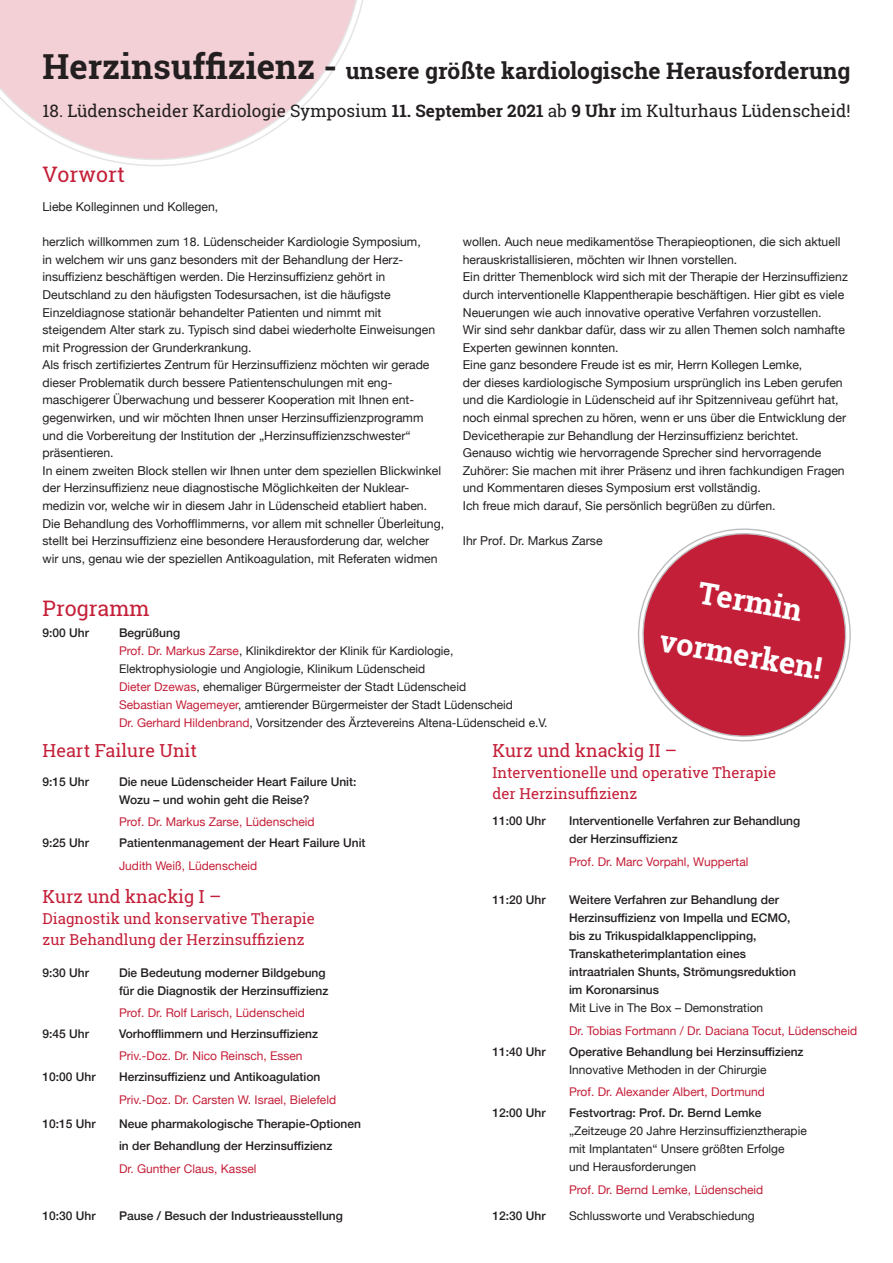
<style>
.page{position:relative;width:893px;height:1263px;background:#fff}
.page>*{position:absolute;margin:0;border:0;box-sizing:border-box;transform-origin:0 0}
.t1{font:700 30.3px/53.6px "Roboto Slab";color:#fff;text-align:center}
.t2{font:700 22.8px "Roboto Slab";color:#231f20}
.t3{font:21.3px "Roboto Slab";color:#c41f38}
.t4{font:18px "Roboto Slab";color:#c41f38}
.t5{font:17.1px "Roboto Slab";color:#231f20}
.t6{font:15px/21px "Roboto Slab";color:#c41f38}
.t7{font:12.3px/17.5px "Helvetica Neue";color:#231f20}
.t8{font:500 12px/18px "Helvetica Neue";color:#231f20}
.t9{font:12px/18px "Helvetica Neue";color:#231f20}
.t10{font:12px "Helvetica Neue";color:#c41f38}
.s1{font-size:34.5px}
.s2{font-weight:700}
.s3{font-weight:500}
.s4{color:#c41f38}
</style>
<div class="page">
<svg style="left:0;top:0;width:364px;height:166px"></svg>
<svg style="left:638px;top:528px;width:213px;height:214px"></svg>
<h2 class="t2" style="left:43px;top:55px;width:809px"><span class="s1">Herzinsuffizienz -</span> unsere größte kardiologische Herausforderung</h2>
<h3 class="t5" style="left:43px;top:99px;width:809px">18. Lüdenscheider Kardiologie Symposium <span class="s2">11. September 2021</span> ab <span class="s2">9 Uhr</span> im Kulturhaus Lüdenscheid!</h3>
<h3 class="t3" style="left:43px;top:160px;width:84px">Vorwort</h3>
<p class="t7" style="left:43px;top:199px;width:177px">Liebe Kolleginnen und Kollegen,</p>
<p class="t7" style="left:43px;top:234px;width:403px">herzlich willkommen zum 18. Lüdenscheider Kardiologie Symposium,<br>in welchem wir uns ganz besonders mit der Behandlung der Herz&shy;insuffizienz beschäftigen werden. Die Herzinsuffizienz gehört in Deutschland zu den häufigsten Todesursachen, ist die häufigste Einzeldiagnose stationär behandelter Patienten und nimmt mit steigendem Alter stark zu. Typisch sind dabei wiederholte Einweisungen mit Progression der Grunderkrankung.<br>Als frisch zertifiziertes Zentrum für Herzinsuffizienz möchten wir gerade dieser Problematik durch bessere Patientenschulungen mit eng&shy;maschigerer Überwachung und besserer Kooperation mit Ihnen ent&shy;gegenwirken, und wir möchten Ihnen unser Herzinsuffizienzprogramm und die Vorbereitung der Institution der „Herzinsuffizienzschwester“ präsentieren.<br>In einem zweiten Block stellen wir Ihnen unter dem speziellen Blickwinkel der Herzinsuffizienz neue diagnostische Möglichkeiten der Nuklear&shy;medizin vor, welche wir in diesem Jahr in Lüdenscheid etabliert haben.<br>Die Behandlung des Vorhofflimmerns, vor allem mit schneller Überleitung, stellt bei Herzinsuffizienz eine besondere Herausforderung dar, welcher wir uns, genau wie der speziellen Antikoagulation, mit Referaten widmen</p>
<p class="t7" style="left:463px;top:234px;width:386px">wollen. Auch neue medikamentöse Therapieoptionen, die sich aktuell herauskristallisieren, möchten wir Ihnen vorstellen.<br>Ein dritter Themenblock wird sich mit der Therapie der Herzinsuffizienz durch interventionelle Klappentherapie beschäftigen. Hier gibt es viele Neuerungen wie auch innovative operative Verfahren vorzustellen.<br>Wir sind sehr dankbar dafür, dass wir zu allen Themen solch namhafte Experten gewinnen konnten.<br>Eine ganz besondere Freude ist es mir, Herrn Kollegen Lemke,<br>der dieses kardiologische Symposium ursprünglich ins Leben gerufen und die Kardiologie in Lüdenscheid auf ihr Spitzenniveau geführt hat, noch einmal sprechen zu hören, wenn er uns über die Entwicklung der Devicetherapie zur Behandlung der Herzinsuffizienz berichtet.<br>Genauso wichtig wie hervorragende Sprecher sind hervorragende Zuhörer: Sie machen mit ihrer Präsenz und ihren fachkundigen Fragen und Kommentaren dieses Symposium erst vollständig.<br>Ich freue mich darauf, Sie persönlich begrüßen zu dürfen.</p>
<p class="t7" style="left:463px;top:533px;width:141px">Ihr Prof. Dr. Markus Zarse</p>
<h3 class="t3" style="left:43px;top:594px;width:109px">Programm</h3>
<p class="t8" style="left:43px;top:622px;width:48px">9:00 Uhr</p>
<p class="t9" style="left:119px;top:624px;width:430px"><span class="s3">Begrüßung<br></span><span class="s4">Prof. Dr. Markus Zarse</span>, Klinikdirektor der Klinik für Kardiologie, Elektrophysiologie und Angiologie, Klinikum Lüdenscheid<br><span class="s4">Dieter Dzewas</span>, ehemaliger Bürgermeister der Stadt Lüdenscheid<br><span class="s4">Sebastian Wagemeyer</span>, amtierender Bürgermeister der Stadt Lüdenscheid<br><span class="s4">Dr. Gerhard Hildenbrand</span>, Vorsitzender des Ärztevereins Altena-Lüdenscheid e.V.</p>
<h1 class="t1" style="left:674px;top:560px;width:166px;rotate:10deg">Termin vormerken!</h1>
<h3 class="t4" style="left:43px;top:738px;width:156px">Heart Failure Unit</h3>
<p class="t8" style="left:43px;top:771px;width:48px">9:15 Uhr</p>
<p class="t8" style="left:119px;top:771px;width:239px">Die neue Lüdenscheider Heart Failure Unit:<br>Wozu – und wohin geht die Reise?</p>
<p class="t10" style="left:119px;top:813px;width:197px">Prof. Dr. Markus Zarse, Lüdenscheid</p>
<p class="t8" style="left:43px;top:833px;width:48px">9:25 Uhr</p>
<p class="t8" style="left:119px;top:833px;width:248px">Patientenmanagement der Heart Failure Unit</p>
<p class="t10" style="left:119px;top:857px;width:140px">Judith Weiß, Lüdenscheid</p>
<h3 class="t4" style="left:43px;top:884px;width:180px">Kurz und knackig I –</h3>
<p class="t6" style="left:43px;top:908px;width:274px">Diagnostik und konservative Therapie zur Behandlung der Herzinsuffizienz</p>
<p class="t8" style="left:43px;top:962px;width:48px">9:30 Uhr</p>
<p class="t8" style="left:119px;top:962px;width:211px">Die Bedeutung moderner Bildgebung für die Diagnostik der Herzinsuffizienz</p>
<p class="t10" style="left:119px;top:1004px;width:187px">Prof. Dr. Rolf Larisch, Lüdenscheid</p>
<p class="t8" style="left:43px;top:1024px;width:48px">9:45 Uhr</p>
<p class="t8" style="left:119px;top:1024px;width:200px">Vorhofflimmern und Herzinsuffizienz</p>
<p class="t10" style="left:119px;top:1047px;width:185px">Priv.-Doz. Dr. Nico Reinsch, Essen</p>
<p class="t8" style="left:43px;top:1067px;width:55px">10:00 Uhr</p>
<p class="t8" style="left:119px;top:1067px;width:203px">Herzinsuffizienz und Antikoagulation</p>
<p class="t10" style="left:119px;top:1091px;width:219px">Priv.-Doz. Dr. Carsten W. Israel, Bielefeld</p>
<p class="t8" style="left:43px;top:1114px;width:55px">10:15 Uhr</p>
<p class="t8" style="left:119px;top:1111px;width:243px;line-height:22.5px">Neue pharmakologische Therapie-Optionen in der Behandlung der Herzinsuffizienz</p>
<p class="t10" style="left:119px;top:1160px;width:139px">Dr. Gunther Claus, Kassel</p>
<p class="t8" style="left:43px;top:1206px;width:55px">10:30 Uhr</p>
<p class="t8" style="left:119px;top:1206px;width:225px">Pause / Besuch der Industrieausstellung</p>
<h3 class="t4" style="left:492px;top:738px;width:186px">Kurz und knackig II –</h3>
<p class="t6" style="left:492px;top:762px;width:285px">Interventionelle und operative Therapie der Herzinsuffizienz</p>
<p class="t8" style="left:492px;top:811px;width:55px">11:00 Uhr</p>
<p class="t8" style="left:569px;top:811px;width:233px">Interventionelle Verfahren zur Behandlung der Herzinsuffizienz</p>
<p class="t10" style="left:569px;top:852px;width:181px">Prof. Dr. Marc Vorpahl, Wuppertal</p>
<p class="t8" style="left:492px;top:890px;width:55px">11:20 Uhr</p>
<p class="t8" style="left:569px;top:890px;width:228px">Weitere Verfahren zur Behandlung der Herzinsuffizienz von Impella und ECMO, bis zu Trikuspidalklappenclipping, Transkatheterimplantation eines intraatrialen Shunts, Strömungsreduktion im Koronarsinus</p>
<p class="t9" style="left:569px;top:1000px;width:196px">Mit Live in The Box – Demonstration</p>
<p class="t10" style="left:569px;top:1022px;width:290px">Dr. Tobias Fortmann / Dr. Daciana Tocut, Lüdenscheid</p>
<p class="t8" style="left:492px;top:1041px;width:55px">11:40 Uhr</p>
<p class="t8" style="left:569px;top:1041px;width:236px">Operative Behandlung bei Herzinsuffizienz</p>
<p class="t9" style="left:569px;top:1061px;width:199px">Innovative Methoden in der Chirurgie</p>
<p class="t10" style="left:569px;top:1083px;width:198px">Prof. Dr. Alexander Albert, Dortmund</p>
<p class="t8" style="left:492px;top:1103px;width:55px">12:00 Uhr</p>
<p class="t8" style="left:569px;top:1103px;width:194px">Festvortrag: Prof. Dr. Bernd Lemke</p>
<p class="t9" style="left:569px;top:1122px;width:239px">„Zeitzeuge 20 Jahre Herzinsuffizienztherapie mit Implantaten“ Unsere größten Erfolge und Herausforderungen</p>
<p class="t10" style="left:569px;top:1181px;width:196px">Prof. Dr. Bernd Lemke, Lüdenscheid</p>
<p class="t8" style="left:492px;top:1206px;width:55px">12:30 Uhr</p>
<p class="t9" style="left:569px;top:1208px;width:187px">Schlussworte und Verabschiedung</p>
</div>
